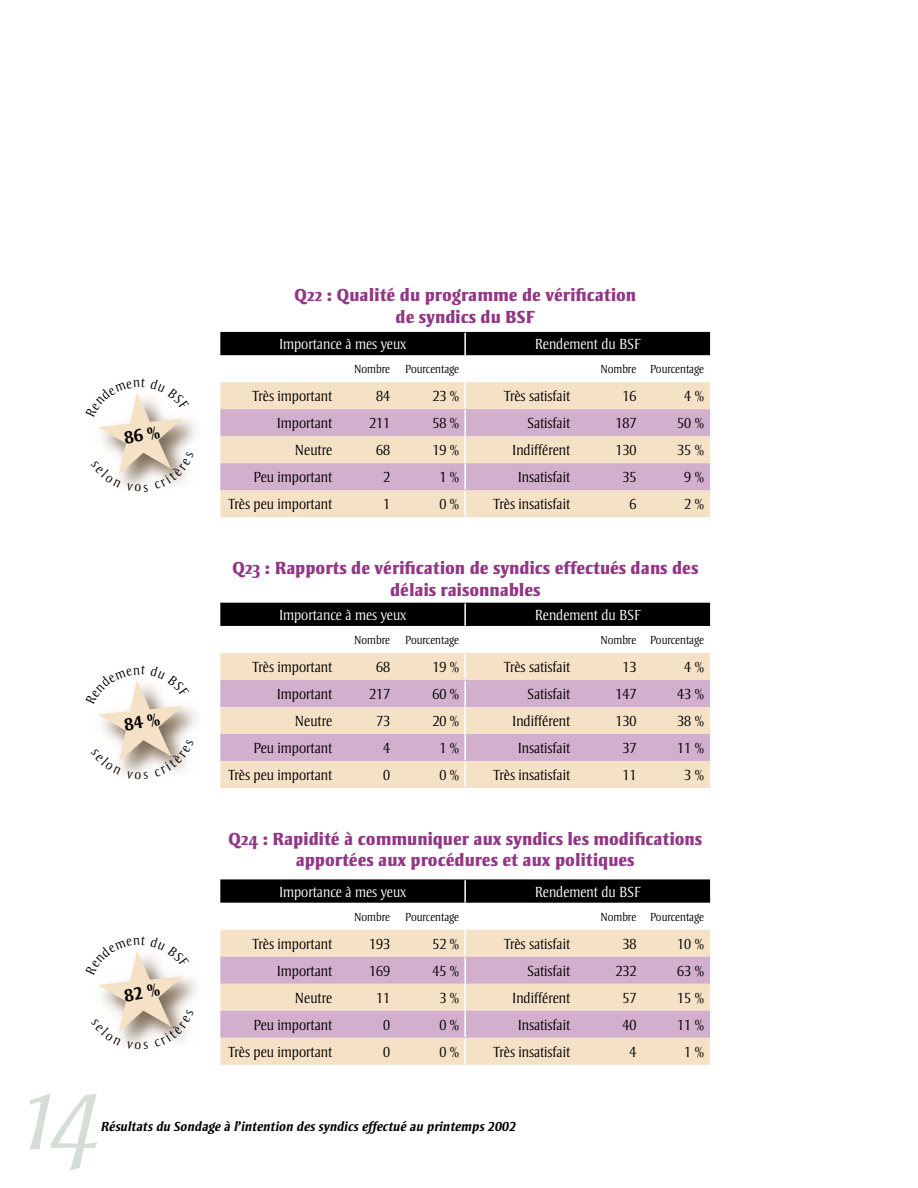
<style>
.page{position:relative;width:918px;height:1188px;background:#fff}
.page>*{position:absolute;margin:0;border:0;box-sizing:border-box;transform-origin:0 0}
.t1{font:108px "Strayhorn MT Light Italic Os F";color:#d5ded5}
.t2{font:18px/21.6px "Strayhorn MT Extra Bold Os F";color:#923685;text-align:center}
.t3{font:300 15px "Strayhorn";color:#000}
.t4{font:300 15px "Strayhorn";color:#fff}
.t5{font:italic 700 13.5px "Strayhorn";color:#000}
.t6{font:300 12px "Strayhorn";color:#000}
</style>
<div class="page">
<div style="left:220px;top:332px;width:490px;height:23px;background:#000"></div>
<div style="left:220px;top:382px;width:490px;height:135px;background:#f5e1c6"></div>
<svg style="left:220px;top:409px;width:490px;height:81px;background:#debfcb"></svg>
<hr style="left:464px;top:333px;width:2px;height:22px;background:#fff">
<hr style="left:464px;top:382px;width:2px;height:26px;background:#fff">
<hr style="left:464px;top:410px;width:2px;height:26px;background:#fff">
<hr style="left:464px;top:436px;width:2px;height:27px;background:#fff">
<hr style="left:464px;top:463px;width:2px;height:26px;background:#fff">
<hr style="left:464px;top:491px;width:2px;height:25px;background:#fff">
<div style="left:220px;top:603px;width:490px;height:23px;background:#000"></div>
<div style="left:220px;top:653px;width:490px;height:135px;background:#f5e1c6"></div>
<svg style="left:220px;top:680px;width:490px;height:81px;background:#debfcb"></svg>
<hr style="left:464px;top:603px;width:2px;height:23px;background:#fff">
<hr style="left:464px;top:653px;width:2px;height:26px;background:#fff">
<hr style="left:464px;top:681px;width:2px;height:26px;background:#fff">
<hr style="left:464px;top:707px;width:2px;height:27px;background:#fff">
<hr style="left:464px;top:734px;width:2px;height:26px;background:#fff">
<hr style="left:464px;top:762px;width:2px;height:25px;background:#fff">
<svg style="left:220px;top:879px;width:490px;height:24px;background:#080808"></svg>
<div style="left:220px;top:930px;width:490px;height:135px;background:#f5e1c6"></div>
<svg style="left:220px;top:957px;width:490px;height:81px;background:#dec0cb"></svg>
<hr style="left:464px;top:880px;width:2px;height:23px;background:#fff">
<hr style="left:464px;top:930px;width:2px;height:26px;background:#fff">
<hr style="left:464px;top:957px;width:2px;height:27px;background:#fff">
<hr style="left:464px;top:984px;width:2px;height:27px;background:#fff">
<hr style="left:464px;top:1011px;width:2px;height:26px;background:#fff">
<hr style="left:464px;top:1038px;width:2px;height:26px;background:#fff">
<svg style="left:98px;top:393px;width:96px;height:97px"></svg>
<svg style="left:98px;top:680px;width:96px;height:98px"></svg>
<svg style="left:98px;top:951px;width:96px;height:97px"></svg>
<p class="t2" style="left:294px;top:284px;width:344px">Q22 : Qualité du programme de vérification de syndics du BSF</p>
<p class="t4" style="left:279px;top:336px;width:129px">Importance à mes yeux</p>
<p class="t4" style="left:535px;top:336px;width:107px">Rendement du BSF</p>
<p class="t6" style="left:354px;top:363px;width:107px">Nombre Pourcentage</p>
<p class="t6" style="left:600px;top:363px;width:105px">Nombre Pourcentage</p>
<p class="t3" style="left:253px;top:388px;width:81px">Très important</p>
<p class="t3" style="left:376px;top:388px;width:15px">84</p>
<p class="t3" style="left:432px;top:388px;width:28px">23 %</p>
<p class="t3" style="left:504px;top:388px;width:68px">Très satisfait</p>
<p class="t3" style="left:622px;top:388px;width:15px">16</p>
<p class="t3" style="left:684px;top:388px;width:21px">4 %</p>
<p class="t3" style="left:277px;top:415px;width:57px">Important</p>
<p class="t3" style="left:369px;top:415px;width:22px">211</p>
<p class="t3" style="left:432px;top:415px;width:28px">58 %</p>
<p class="t3" style="left:528px;top:415px;width:44px">Satisfait</p>
<p class="t3" style="left:615px;top:415px;width:22px">187</p>
<p class="t3" style="left:677px;top:415px;width:28px">50 %</p>
<p class="t3" style="left:295px;top:442px;width:39px">Neutre</p>
<p class="t3" style="left:376px;top:442px;width:15px">68</p>
<p class="t3" style="left:432px;top:442px;width:28px">19 %</p>
<p class="t3" style="left:512px;top:442px;width:60px">Indifférent</p>
<p class="t3" style="left:615px;top:442px;width:22px">130</p>
<p class="t3" style="left:677px;top:442px;width:28px">35 %</p>
<p class="t3" style="left:253px;top:469px;width:80px">Peu important</p>
<p class="t3" style="left:383px;top:469px;width:8px">2</p>
<p class="t3" style="left:439px;top:469px;width:21px">1 %</p>
<p class="t3" style="left:518px;top:469px;width:54px">Insatisfait</p>
<p class="t3" style="left:622px;top:469px;width:15px">35</p>
<p class="t3" style="left:684px;top:469px;width:21px">9 %</p>
<p class="t3" style="left:229px;top:496px;width:105px">Très peu important</p>
<p class="t3" style="left:383px;top:496px;width:8px">1</p>
<p class="t3" style="left:439px;top:496px;width:21px">0 %</p>
<p class="t3" style="left:493px;top:496px;width:78px">Très insatisfait</p>
<p class="t3" style="left:629px;top:496px;width:8px">6</p>
<p class="t3" style="left:684px;top:496px;width:21px">2 %</p>
<p class="t2" style="left:232px;top:557px;width:468px">Q23 : Rapports de vérification de syndics effectués dans des délais raisonnables</p>
<p class="t4" style="left:279px;top:607px;width:129px">Importance à mes yeux</p>
<p class="t4" style="left:535px;top:607px;width:107px">Rendement du BSF</p>
<p class="t6" style="left:354px;top:633px;width:107px">Nombre Pourcentage</p>
<p class="t6" style="left:600px;top:633px;width:105px">Nombre Pourcentage</p>
<p class="t3" style="left:253px;top:659px;width:81px">Très important</p>
<p class="t3" style="left:376px;top:659px;width:15px">68</p>
<p class="t3" style="left:432px;top:659px;width:28px">19 %</p>
<p class="t3" style="left:504px;top:659px;width:68px">Très satisfait</p>
<p class="t3" style="left:622px;top:659px;width:15px">13</p>
<p class="t3" style="left:684px;top:659px;width:21px">4 %</p>
<p class="t3" style="left:277px;top:686px;width:57px">Important</p>
<p class="t3" style="left:369px;top:686px;width:22px">217</p>
<p class="t3" style="left:432px;top:686px;width:28px">60 %</p>
<p class="t3" style="left:528px;top:686px;width:44px">Satisfait</p>
<p class="t3" style="left:615px;top:686px;width:22px">147</p>
<p class="t3" style="left:677px;top:686px;width:28px">43 %</p>
<p class="t3" style="left:295px;top:713px;width:39px">Neutre</p>
<p class="t3" style="left:376px;top:713px;width:15px">73</p>
<p class="t3" style="left:432px;top:713px;width:28px">20 %</p>
<p class="t3" style="left:512px;top:713px;width:60px">Indifférent</p>
<p class="t3" style="left:615px;top:713px;width:22px">130</p>
<p class="t3" style="left:677px;top:713px;width:28px">38 %</p>
<p class="t3" style="left:253px;top:740px;width:80px">Peu important</p>
<p class="t3" style="left:383px;top:740px;width:8px">4</p>
<p class="t3" style="left:439px;top:740px;width:21px">1 %</p>
<p class="t3" style="left:518px;top:740px;width:54px">Insatisfait</p>
<p class="t3" style="left:622px;top:740px;width:15px">37</p>
<p class="t3" style="left:677px;top:740px;width:28px">11 %</p>
<p class="t3" style="left:229px;top:767px;width:105px">Très peu important</p>
<p class="t3" style="left:383px;top:767px;width:8px">0</p>
<p class="t3" style="left:439px;top:767px;width:21px">0 %</p>
<p class="t3" style="left:493px;top:767px;width:78px">Très insatisfait</p>
<p class="t3" style="left:622px;top:767px;width:15px">11</p>
<p class="t3" style="left:684px;top:767px;width:21px">3 %</p>
<p class="t2" style="left:228px;top:828px;width:475px">Q24 : Rapidité à communiquer aux syndics les modifications apportées aux procédures et aux politiques</p>
<p class="t4" style="left:279px;top:883px;width:129px">Importance à mes yeux</p>
<p class="t4" style="left:535px;top:883px;width:107px">Rendement du BSF</p>
<p class="t6" style="left:354px;top:910px;width:107px">Nombre Pourcentage</p>
<p class="t6" style="left:600px;top:910px;width:105px">Nombre Pourcentage</p>
<p class="t3" style="left:253px;top:936px;width:81px">Très important</p>
<p class="t3" style="left:369px;top:936px;width:22px">193</p>
<p class="t3" style="left:432px;top:936px;width:28px">52 %</p>
<p class="t3" style="left:504px;top:936px;width:68px">Très satisfait</p>
<p class="t3" style="left:622px;top:936px;width:15px">38</p>
<p class="t3" style="left:677px;top:936px;width:28px">10 %</p>
<p class="t3" style="left:277px;top:963px;width:57px">Important</p>
<p class="t3" style="left:369px;top:963px;width:22px">169</p>
<p class="t3" style="left:432px;top:963px;width:28px">45 %</p>
<p class="t3" style="left:528px;top:963px;width:44px">Satisfait</p>
<p class="t3" style="left:615px;top:963px;width:22px">232</p>
<p class="t3" style="left:677px;top:963px;width:28px">63 %</p>
<p class="t3" style="left:295px;top:990px;width:39px">Neutre</p>
<p class="t3" style="left:376px;top:990px;width:15px">11</p>
<p class="t3" style="left:439px;top:990px;width:21px">3 %</p>
<p class="t3" style="left:512px;top:990px;width:60px">Indifférent</p>
<p class="t3" style="left:622px;top:990px;width:15px">57</p>
<p class="t3" style="left:677px;top:990px;width:28px">15 %</p>
<p class="t3" style="left:253px;top:1017px;width:80px">Peu important</p>
<p class="t3" style="left:383px;top:1017px;width:8px">0</p>
<p class="t3" style="left:439px;top:1017px;width:21px">0 %</p>
<p class="t3" style="left:518px;top:1017px;width:54px">Insatisfait</p>
<p class="t3" style="left:622px;top:1017px;width:15px">40</p>
<p class="t3" style="left:677px;top:1017px;width:28px">11 %</p>
<p class="t3" style="left:229px;top:1044px;width:105px">Très peu important</p>
<p class="t3" style="left:383px;top:1044px;width:8px">0</p>
<p class="t3" style="left:439px;top:1044px;width:21px">0 %</p>
<p class="t3" style="left:493px;top:1044px;width:78px">Très insatisfait</p>
<p class="t3" style="left:629px;top:1044px;width:8px">4</p>
<p class="t3" style="left:684px;top:1044px;width:21px">1 %</p>
<h1 class="t1" style="left:24px;top:1053px;width:79px">14</h1>
<p class="t5" style="left:101px;top:1118px;width:417px">Résultats du Sondage à l’intention des syndics effectué au printemps 2002</p>
</div>
